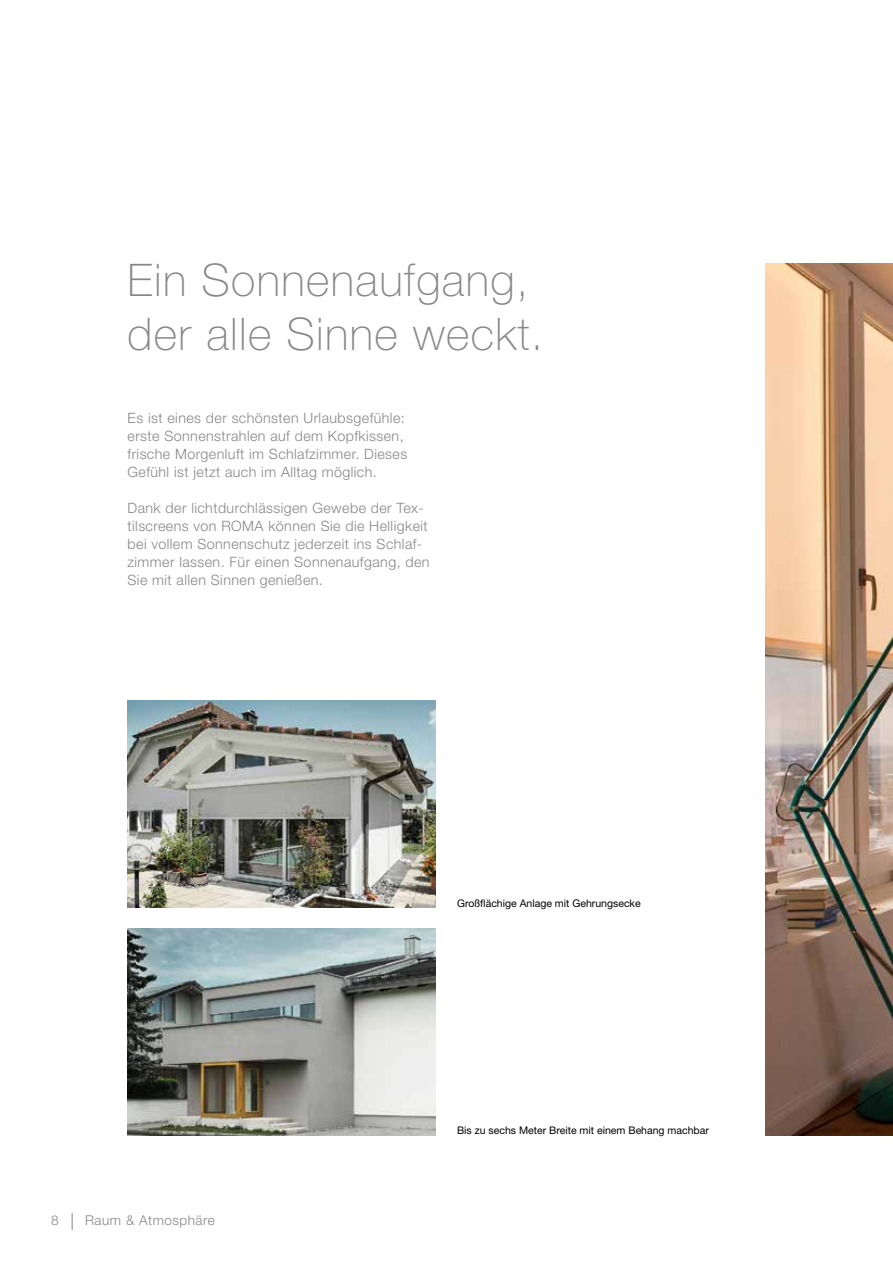
<style>
.page{position:relative;width:893px;height:1263px;background:#fff}
.page>*{position:absolute;margin:0;border:0;box-sizing:border-box;transform-origin:0 0}
.t1{font:100 45px/54px "Helvetica Neue LT Std";letter-spacing:.03em;color:#878787}
.t2{font:300 14.25px/18px "Helvetica Neue LT Std";letter-spacing:.03em;color:#878787}
.t3{font:300 13.5px "Helvetica Neue LT Std";letter-spacing:.04em;color:#878787}
.t4{font:10.5px "Helvetica Neue LT Std";color:#000}
</style>
<div class="page">
<img style="left:128px;top:701px;width:308px;height:207px">
<img style="left:128px;top:928px;width:308px;height:207px">
<img style="left:765px;top:264px;width:128px;height:871px">
<svg style="left:72px;top:1213px;width:1px;height:17px"></svg>
<h1 class="t1" style="left:128px;top:253px;width:417px">Ein Sonnenaufgang, der alle Sinne weckt.</h1>
<p class="t2" style="left:128px;top:408px;width:281px">Es ist eines der schönsten Urlaubsgefühle: erste Sonnenstrahlen auf dem Kopfkissen, frische Morgenluft im Schlafzimmer. Dieses Gefühl ist jetzt auch im Alltag möglich.</p>
<p class="t2" style="left:128px;top:498px;width:303px">Dank der lichtdurchlässigen Gewebe der Tex&shy;tilscreens von ROMA können Sie die Helligkeit bei vollem Sonnenschutz jederzeit ins Schlaf&shy;zimmer lassen. Für einen Sonnenaufgang, den Sie mit allen Sinnen genießen.</p>
<p class="t3" style="left:51px;top:1212px;width:9px">8</p>
<p class="t3" style="left:85px;top:1212px;width:131px">Raum &amp; Atmosphäre</p>
<p class="t4" style="left:457px;top:896px;width:185px">Großflächige Anlage mit Gehrungsecke</p>
<p class="t4" style="left:457px;top:1124px;width:253px">Bis zu sechs Meter Breite mit einem Behang machbar</p>
</div>
